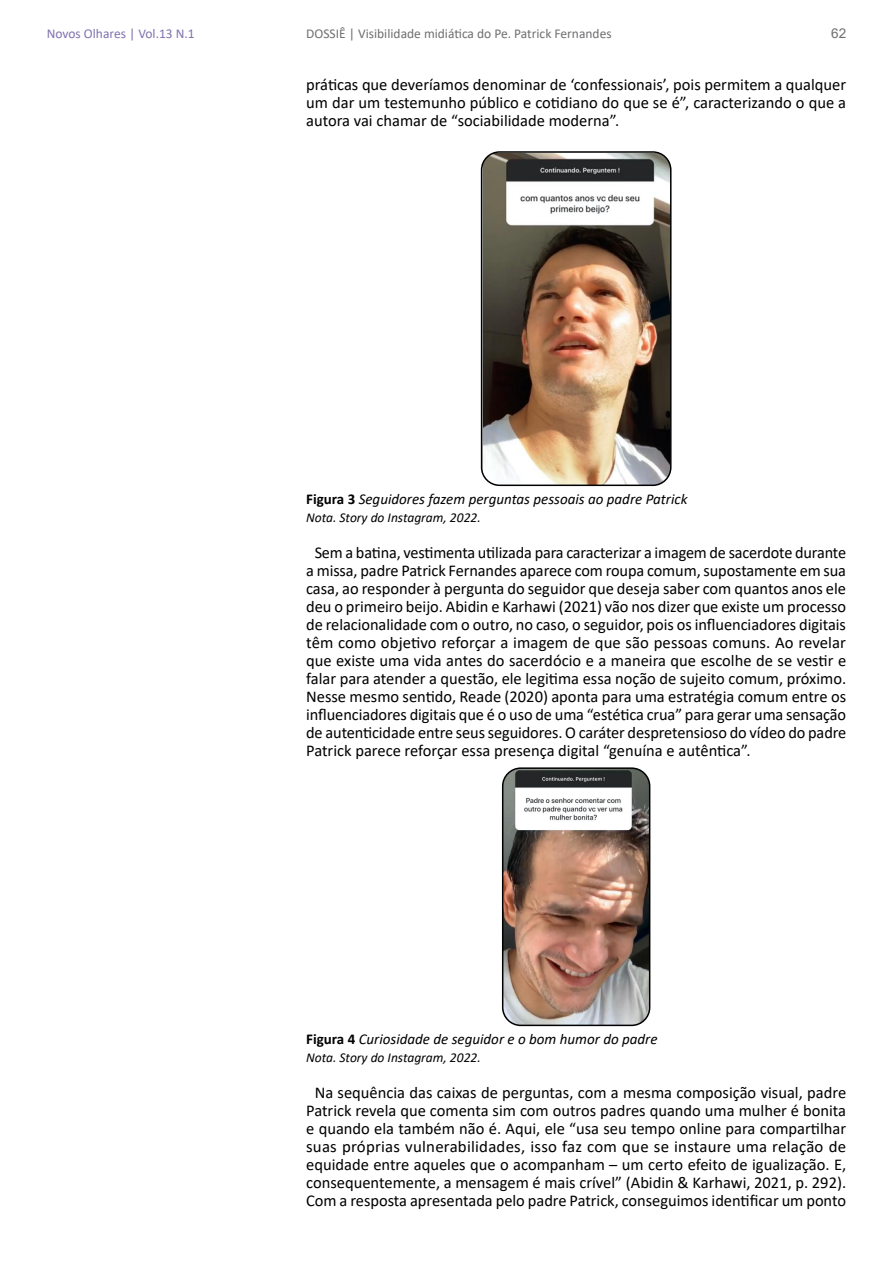
<style>
.page{position:relative;width:893px;height:1263px;background:#fff}
.page>*{position:absolute;margin:0;border:0;box-sizing:border-box;transform-origin:0 0}
.t1{font:16.5px/18px "Calibri";color:#000;text-align:justify}
.t2{font:italic 15px "Calibri";color:#000}
.t3{font:italic 13.5px "Calibri";color:#000}
.t4{font:13.5px "Calibri";color:#6e6f71}
.t5{font:13.5px "Calibri";color:#8171b0}
.t6{font:13.5px "Arial";color:#706f6f}
.s1{font-weight:700;font-style:normal}
</style>
<div class="page">
<img style="left:482px;top:153px;width:189px;height:332px">
<div style="left:481px;top:151px;width:190px;height:335px;border:2px solid #000;border-radius:18px"></div>
<img style="left:503px;top:770px;width:147px;height:255px">
<div style="left:502px;top:767px;width:148px;height:259px;border:2px solid #000;border-radius:18px"></div>
<p class="t5" style="left:47px;top:24px;width:150px">Novos Olhares | Vol.13 N.1</p>
<p class="t4" style="left:306px;top:24px;width:307px">DOSSIÊ | Visibilidade midiática do Pe. Patrick Fernandes</p>
<p class="t6" style="left:831px;top:24px;width:17px">62</p>
<p class="t1" style="left:306px;top:75px;width:542px">práticas que deveríamos denominar de ‘confessionais’, pois permitem a qualquer um dar um testemunho público e cotidiano do que se é”, caracterizando o que a autora vai chamar de “sociabilidade moderna”.</p>
<p class="t2" style="left:306px;top:489px;width:383px"><span class="s1">Figura 3</span> Seguidores fazem perguntas pessoais ao padre Patrick</p>
<p class="t3" style="left:306px;top:508px;width:176px">Nota. Story do Instagram, 2022.</p>
<p class="t1" style="left:306px;top:543px;width:542px;text-indent:9px">Sem a batina, vestimenta utilizada para caracterizar a imagem de sacerdote durante a missa, padre Patrick Fernandes aparece com roupa comum, supostamente em sua casa, ao responder à pergunta do seguidor que deseja saber com quantos anos ele deu o primeiro beijo. Abidin e Karhawi (2021) vão nos dizer que existe um processo de relacionalidade com o outro, no caso, o seguidor, pois os influenciadores digitais têm como objetivo reforçar a imagem de que são pessoas comuns. Ao revelar que existe uma vida antes do sacerdócio e a maneira que escolhe de se vestir e falar para atender a questão, ele legitima essa noção de sujeito comum, próximo.<br>Nesse mesmo sentido, Reade (2020) aponta para uma estratégia comum entre os influenciadores digitais que é o uso de uma “estética crua” para gerar uma sensação de autenticidade entre seus seguidores. O caráter despretensioso do vídeo do padre Patrick parece reforçar essa presença digital “genuína e autêntica”.</p>
<p class="t2" style="left:306px;top:1029px;width:353px"><span class="s1">Figura 4</span> Curiosidade de seguidor e o bom humor do padre</p>
<p class="t3" style="left:306px;top:1048px;width:176px">Nota. Story do Instagram, 2022.</p>
<p class="t1" style="left:306px;top:1083px;width:542px;text-align:center">Na sequência das caixas de perguntas, com a mesma composição visual, padre Patrick revela que comenta sim com outros padres quando uma mulher é bonita e quando ela também não é. Aqui, ele “usa seu tempo online para compartilhar suas próprias vulnerabilidades, isso faz com que se instaure uma relação de equidade entre aqueles que o acompanham – um certo efeito de igualização. E, consequentemente, a mensagem é mais crível” (Abidin &amp; Karhawi, 2021, p. 292).<br>Com a resposta apresentada pelo padre Patrick, conseguimos identificar um ponto</p>
</div>
